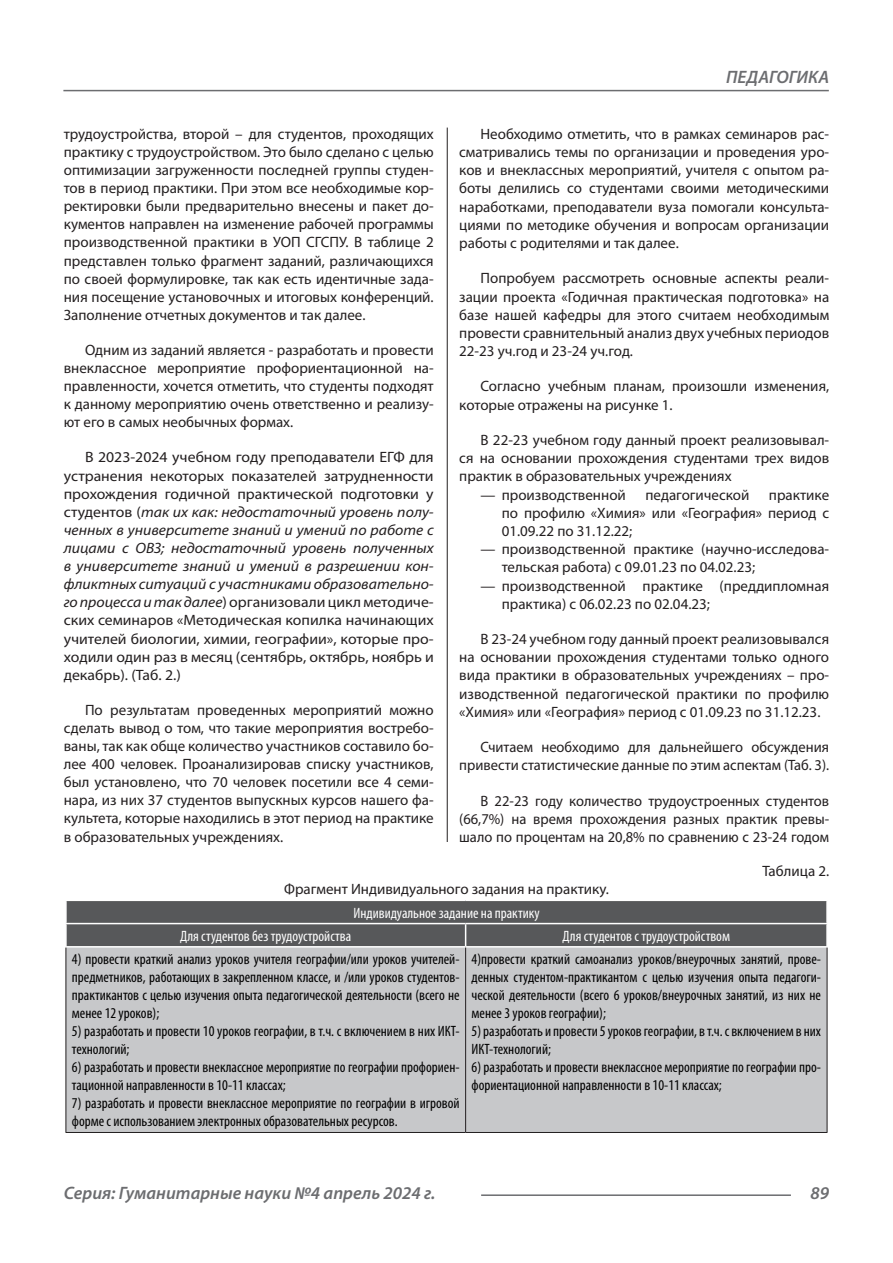
<style>
.page{position:relative;width:893px;height:1263px;background:#fff}
.page>*{position:absolute;margin:0;border:0;box-sizing:border-box;transform-origin:0 0}
.t1{font:italic 600 18px "Myriad Pro";color:#6c6d70}
.Статья_текст{font:15px/18.1px "Myriad Pro";color:#231f20;text-align:justify}
.Таблица_Строка{font:condensed 15px/18px "Myriad Pro";color:#000}
.Статья_текст-2{font:15px/18.1px "Myriad Pro";color:#231f20;text-align:justify;scale:1.05 1}
.Таблица_Заголовок_Яч{font:condensed 15px "Myriad Pro";color:#fff}
.s1{font-style:italic}
</style>
<div class="page">
<hr style="left:447px;top:128px;width:1px;height:1007px;background:#231f20">
<hr style="left:63px;top:90px;width:766px;height:1px;background:#6c6d70">
<hr style="left:481px;top:1194px;width:310px;height:2px;background:#6c6d70">
<div style="left:441px;top:842px;width:10px;height:294px;background:#fff"></div>
<div style="left:67px;top:947px;width:760px;height:185px;background:#c7c8ca"></div>
<svg style="left:66px;top:900px;width:761px;height:46px;background:#616264"></svg>
<hr style="left:826px;top:924px;width:2px;height:22px;background:#fff">
<hr style="left:66px;top:947px;width:1px;height:185px;background:#231f20">
<hr style="left:465px;top:947px;width:1px;height:185px;background:#231f20">
<hr style="left:827px;top:947px;width:1px;height:185px;background:#231f20">
<hr style="left:66px;top:1132px;width:400px;height:1px;background:#231f20">
<hr style="left:466px;top:1132px;width:361px;height:1px;background:#231f20">
<p class="t1" style="left:726px;top:66px;width:104px">ПЕДАГОГИКА</p>
<p class="Статья_текст" style="left:459px;top:124px;width:371px;text-indent:21px">Необходимо отметить, что в рамках семинаров рас&shy;сматривались темы по организации и проведения уро&shy;ков и внеклассных мероприятий, учителя с опытом ра&shy;боты делились со студентами своими методическими наработками, преподаватели вуза помогали консульта&shy;циями по методике обучения и вопросам организации работы с родителями и так далее.</p>
<p class="Статья_текст" style="left:459px;top:269px;width:371px;text-indent:21px">Попробуем рассмотреть основные аспекты реали&shy;зации проекта «Годичная практическая подготовка» на базе нашей кафедры для этого считаем необходимым провести сравнительный анализ двух учебных периодов 22-23 уч.год и 23-24 уч.год.</p>
<p class="Статья_текст" style="left:459px;top:377px;width:371px;text-indent:21px">Согласно учебным планам, произошли изменения, которые отражены на рисунке 1.</p>
<p class="Статья_текст" style="left:459px;top:430px;width:371px;text-indent:21px">В 22-23 учебном году данный проект реализовывал&shy;ся на основании прохождения студентами трех видов практик в образовательных учреждениях</p>
<p class="Статья_текст" style="left:480px;top:485px;width:147px">— производственной</p>
<p class="Статья_текст" style="left:645px;top:485px;width:105px">педагогической</p>
<p class="Статья_текст" style="left:64px;top:124px;width:371px">трудоустройства, второй – для студентов, проходящих практику с трудоустройством. Это было сделано с целью оптимизации загруженности последней группы студен&shy;тов в период практики. При этом все необходимые кор&shy;ректировки были предварительно внесены и пакет до&shy;кументов направлен на изменение рабочей программы производственной практики в УОП СГСПУ. В таблице 2 представлен только фрагмент заданий, различающихся по своей формулировке, так как есть идентичные зада&shy;ния посещение установочных и итоговых конференций.<br>Заполнение отчетных документов и так далее.</p>
<p class="Статья_текст" style="left:64px;top:341px;width:371px;text-indent:21px">Одним из заданий является - разработать и провести внеклассное мероприятие профориентационной на&shy;правленности, хочется отметить, что студенты подходят к данному мероприятию очень ответственно и реализу&shy;ют его в самых необычных формах.</p>
<p class="Статья_текст-2" style="left:64px;top:448px;width:354px;text-indent:21px">В 2023-2024 учебном году преподаватели ЕГФ для устранения некоторых показателей затрудненности прохождения годичной практической подготовки у студентов (<span class="s1">так их как: недостаточный уровень полу&shy;ченных в университете знаний и умений по работе с лицами с ОВЗ; недостаточный уровень полученных в университете знаний и умений в разрешении кон&shy;фликтных ситуаций с участниками образовательно&shy;го процесса и так далее</span>) организовали цикл методиче&shy;ских семинаров «Методическая копилка начинающих учителей биологии, химии, географии», которые про&shy;ходили один раз в месяц (сентябрь, октябрь, ноябрь и декабрь). (Таб. 2.)</p>
<p class="Статья_текст" style="left:64px;top:700px;width:371px;text-indent:21px">По результатам проведенных мероприятий можно сделать вывод о том, что такие мероприятия востребо&shy;ваны, так как обще количество участников составило бо&shy;лее 400 человек. Проанализировав списку участников, был установлено, что 70 человек посетили все 4 семи&shy;нара, из них 37 студентов выпускных курсов нашего фа&shy;культета, которые находились в этот период на практике в образовательных учреждениях.</p>
<p class="Статья_текст" style="left:502px;top:485px;width:329px;text-indent:267px">практике по профилю «Химия» или «География» период с 01.09.22 по 31.12.22;</p>
<p class="Статья_текст" style="left:502px;top:540px;width:329px;text-indent:-21px">— производственной практике (научно-исследова&shy;тельская работа) с 09.01.23 по 04.02.23;</p>
<p class="Статья_текст" style="left:502px;top:576px;width:329px;text-indent:-21px">— производственной практике (преддипломная практика) с 06.02.23 по 02.04.23;</p>
<p class="Статья_текст" style="left:459px;top:630px;width:371px;text-indent:21px">В 23-24 учебном году данный проект реализовывался на основании прохождения студентами только одного вида практики в образовательных учреждениях – про&shy;изводственной педагогической практики по профилю «Химия» или «География» период с 01.09.23 по 31.12.23.</p>
<p class="Статья_текст" style="left:459px;top:738px;width:371px;text-align:right">Считаем необходимо для дальнейшего обсуждения привести статистические данные по этим аспектам (Таб. 3).</p>
<p class="Статья_текст" style="left:459px;top:791px;width:371px;text-indent:21px">В 22-23 году количество трудоустроенных студентов (66,7%) на время прохождения разных практик превы&shy;шало по процентам на 20,8% по сравнению с 23-24 годом</p>
<p class="Статья_текст" style="left:762px;top:861px;width:68px">Таблица 2.</p>
<p class="Статья_текст" style="left:284px;top:879px;width:326px">Фрагмент Индивидуального задания на практику.</p>
<p class="Таблица_Заголовок_Яч" style="left:353px;top:903px;width:188px">Индивидуальное задание на практику</p>
<p class="Таблица_Заголовок_Яч" style="left:180px;top:927px;width:173px">Для студентов без трудоустройства</p>
<p class="Таблица_Заголовок_Яч" style="left:563px;top:927px;width:169px">Для студентов с трудоустройством</p>
<p class="Таблица_Строка" style="left:72px;top:950px;width:389px;text-align:justify">4) провести краткий анализ уроков учителя географии/или уроков учителей&shy;предметников, работающих в закрепленном классе, и /или уроков студентов&shy;практикантов с целью изучения опыта педагогической деятельности (всего не менее 12 уроков);</p>
<p class="Таблица_Строка" style="left:72px;top:1022px;width:389px">5) разработать и провести 10 уроков географии, в т.ч. с включением в них ИКТ&shy;технологий;</p>
<p class="Таблица_Строка" style="left:72px;top:1058px;width:389px">6) разработать и провести внеклассное мероприятие по географии профориен&shy;тационной направленности в 10-11 классах;</p>
<p class="Таблица_Строка" style="left:72px;top:1094px;width:389px">7) разработать и провести внеклассное мероприятие по географии в игровой форме с использованием электронных образовательных ресурсов.</p>
<p class="Таблица_Строка" style="left:472px;top:950px;width:351px;text-align:justify">4)провести краткий самоанализ уроков/внеурочных занятий, прове&shy;денных студентом-практикантом с целью изучения опыта педагоги&shy;ческой деятельности (всего 6 уроков/внеурочных занятий, из них не менее 3 уроков географии);</p>
<p class="Таблица_Строка" style="left:472px;top:1022px;width:351px">5) разработать и провести 5 уроков географии, в т.ч. с включением в них<br>ИКТ-технологий;</p>
<p class="Таблица_Строка" style="left:472px;top:1058px;width:351px">6) разработать и провести внеклассное мероприятие по географии про&shy;фориентационной направленности в 10-11 классах;</p>
<p class="t1" style="left:64px;top:1182px;width:373px">Серия: Гуманитарные науки №4 апрель 2024 г.</p>
<p class="t1" style="left:810px;top:1182px;width:20px">89</p>
</div>
